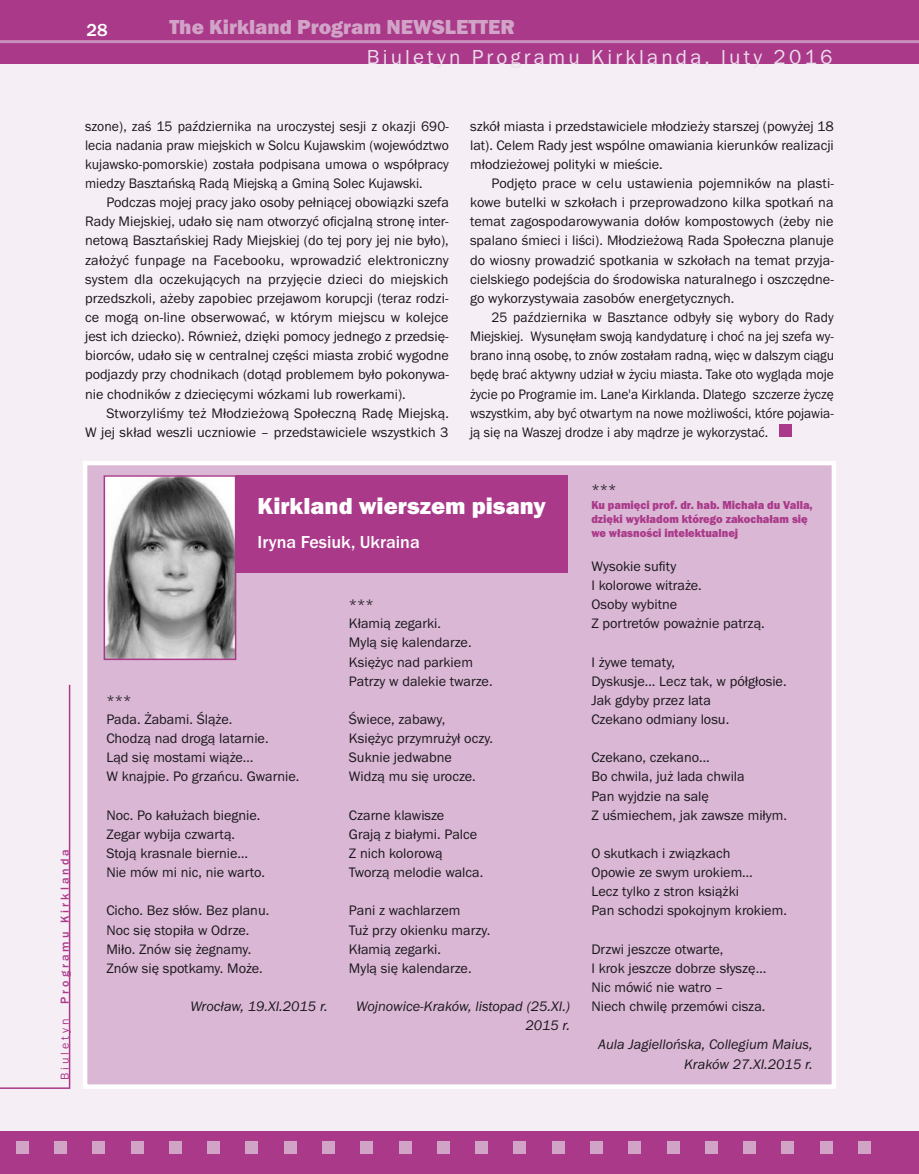
<style>
.page{position:relative;width:919px;height:1174px;background:#fff}
.page>*{position:absolute;margin:0;border:0;box-sizing:border-box;transform-origin:0 0}
.t1{font:24px "Franklin Got URWTCE Hea";color:#fff}
.t2{font:21px "Franklin Got URWTCE Boo";letter-spacing:.15em;color:#ecdceb}
.t3{font:21px "Franklin Got URWTCE Hea";color:#d1a3c7}
.t4{font:500 18px "Franklin Got URWTCE";color:#fff}
.t5{font:14.25px/19.2px "Franklin Got URWTCE Boo";color:#1a171c}
.t6{font:14.25px/19.2px "Franklin Got URWTCE Boo";color:#1a171c;text-align:justify;scale:.95 1}
.t7{font:14.25px/19.2px "Franklin Got URWTCE Boo";color:#1a171c;text-align:justify;scale:.96 1}
.t8{font:14.25px/19.2px "Franklin Got URWTCE Boo Ita";color:#1a171c;text-align:right}
.t9{font:12px/14.4px "Franklin Got URWTCE Hea";color:#aa398a;scale:.93 1}
.t10{font:500 12px "Franklin Got URWTCE";letter-spacing:.25em;color:#aa398a}
.s1{font-family:"Franklin Got URWTCE Boo";font-weight:400}
</style>
<div class="page">
<div style="left:0;top:0;width:918px;height:1174px;background:#f6eef5"></div>
<div style="left:0;top:0;width:918px;height:64px;background:#aa398a"></div>
<div style="left:0;top:1131px;width:918px;height:43px;background:#aa398a"></div>
<div style="left:16px;top:1141px;width:13px;height:13px;background:#d1a3c7"></div>
<div style="left:54px;top:1141px;width:13px;height:13px;background:#d1a3c7"></div>
<div style="left:92px;top:1141px;width:13px;height:13px;background:#d1a3c7"></div>
<div style="left:131px;top:1141px;width:12px;height:13px;background:#d1a3c7"></div>
<div style="left:169px;top:1141px;width:13px;height:13px;background:#d1a3c7"></div>
<div style="left:207px;top:1141px;width:13px;height:13px;background:#d1a3c7"></div>
<div style="left:245px;top:1141px;width:13px;height:13px;background:#d1a3c7"></div>
<div style="left:284px;top:1141px;width:12px;height:13px;background:#d1a3c7"></div>
<div style="left:322px;top:1141px;width:13px;height:13px;background:#d1a3c7"></div>
<div style="left:360px;top:1141px;width:13px;height:13px;background:#d1a3c7"></div>
<div style="left:398px;top:1141px;width:13px;height:13px;background:#d1a3c7"></div>
<div style="left:437px;top:1141px;width:12px;height:13px;background:#d1a3c7"></div>
<div style="left:475px;top:1141px;width:13px;height:13px;background:#d1a3c7"></div>
<div style="left:513px;top:1141px;width:13px;height:13px;background:#d1a3c7"></div>
<div style="left:552px;top:1141px;width:12px;height:13px;background:#d1a3c7"></div>
<div style="left:590px;top:1141px;width:13px;height:13px;background:#d1a3c7"></div>
<div style="left:628px;top:1141px;width:13px;height:13px;background:#d1a3c7"></div>
<div style="left:666px;top:1141px;width:13px;height:13px;background:#d1a3c7"></div>
<div style="left:705px;top:1141px;width:12px;height:13px;background:#d1a3c7"></div>
<div style="left:743px;top:1141px;width:13px;height:13px;background:#d1a3c7"></div>
<div style="left:781px;top:1141px;width:13px;height:13px;background:#d1a3c7"></div>
<div style="left:819px;top:1141px;width:13px;height:13px;background:#d1a3c7"></div>
<div style="left:858px;top:1141px;width:12px;height:13px;background:#d1a3c7"></div>
<hr style="left:69px;top:685px;width:1px;height:403px;background:#aa398a">
<hr style="left:0;top:1087px;width:69px;height:2px;background:#aa398a">
<hr style="left:0;top:40px;width:918px;height:3px;background:#c88fbb">
<div style="left:83px;top:461px;width:753px;height:628px;background:#dab7d4;border:4px solid #fff"></div>
<div style="left:778px;top:424px;width:13px;height:13px;background:#aa398a"></div>
<div style="left:210px;top:475px;width:358px;height:98px;background:#aa398a"></div>
<img style="left:107px;top:478px;width:126px;height:179px">
<div style="left:104px;top:475px;width:132px;height:185px;border:2px solid #aa398a"></div>
<p class="t4" style="left:87px;top:20px;width:23px">28</p>
<h2 class="t3" style="left:169px;top:15px;width:347px">The Kirkland Program NEWSLETTER</h2>
<h2 class="t2" style="left:367px;top:46px;width:467px">Biuletyn Programu Kirklanda, luty 2016</h2>
<p class="t7" style="left:85px;top:116px;width:380px">szone), zaś 15 października na uroczystej sesji z okazji 690- lecia nadania praw miejskich w Solcu Kujawskim (województwo kujawsko-pomorskie) została podpisana umowa o współpracy miedzy Basztańską Radą Miejską a Gminą Solec Kujawski.</p>
<p class="t5" style="left:85px;top:193px;width:365px;text-align:justify;text-indent:21px">Podczas mojej pracy jako osoby pełniącej obowiązki szefa Rady Miejskiej, udało się nam otworzyć oficjalną stronę inter&shy;netową Basztańskiej Rady Miejskiej (do tej pory jej nie było), założyć funpage na Facebooku, wprowadzić elektroniczny system dla oczekujących na przyjęcie dzieci do miejskich przedszkoli, ażeby zapobiec przejawom korupcji (teraz rodzi&shy;ce mogą on-line obserwować, w którym miejscu w kolejce jest ich dziecko). Również, dzięki pomocy jednego z przedsię&shy;biorców, udało się w centralnej części miasta zrobić wygodne podjazdy przy chodnikach (dotąd problemem było pokonywa&shy;nie chodników z dziecięcymi wózkami lub rowerkami).</p>
<p class="t5" style="left:85px;top:403px;width:365px;text-align:right">Stworzyliśmy też Młodzieżową Społeczną Radę Miejską.<br>W jej skład weszli uczniowie – przedstawiciele wszystkich 3</p>
<p class="t5" style="left:470px;top:116px;width:365px;text-align:justify">szkół miasta i przedstawiciele młodzieży starszej (powyżej 18 lat). Celem Rady jest wspólne omawiania kierunków realizacji młodzieżowej polityki w mieście.</p>
<p class="t5" style="left:470px;top:174px;width:365px;text-align:justify;text-indent:21px">Podjęto prace w celu ustawienia pojemników na plasti&shy;kowe butelki w szkołach i przeprowadzono kilka spotkań na temat zagospodarowywania dołów kompostowych (żeby nie spalano śmieci i liści). Młodzieżową Rada Społeczna planuje do wiosny prowadzić spotkania w szkołach na temat przyja&shy;cielskiego podejścia do środowiska naturalnego i oszczędne&shy;go wykorzystywaia zasobów energetycznych.</p>
<p class="t6" style="left:470px;top:308px;width:384px;text-indent:21px">25 października w Basztance odbyły się wybory do Rady Miejskiej. Wysunęłam swoją kandydaturę i choć na jej szefa wy&shy;brano inną osobę, to znów zostałam radną, więc w dalszym ciągu będę brać aktywny udział w życiu miasta. Take oto wygląda moje życie po Programie im. Lane'a Kirklanda. Dlatego szczerze życzę wszystkim, aby być otwartym na nowe możliwości, które pojawia&shy;ją się na Waszej drodze i aby mądrze je wykorzystać.</p>
<p class="t10" style="left:58px;top:1080px;width:232px;rotate:-90deg"><span class="s1">Biuletyn</span> Programu Kirklanda</p>
<h1 class="t1" style="left:257px;top:491px;width:290px">Kirkland wierszem pisany</h1>
<p class="t4" style="left:257px;top:532px;width:164px">Iryna Fesiuk, Ukraina</p>
<p class="t5" style="left:106px;top:690px;width:194px">***<br>Pada. Żabami. Śląże.<br>Chodzą nad drogą latarnie.<br>Ląd się mostami wiąże…<br>W knajpie. Po grzańcu. Gwarnie.</p>
<p class="t5" style="left:106px;top:805px;width:160px">Noc. Po kałużach biegnie.<br>Zegar wybija czwartą.<br>Stoją krasnale biernie…<br>Nie mów mi nic, nie warto.</p>
<p class="t5" style="left:106px;top:901px;width:164px">Cicho. Bez słów. Bez planu.<br>Noc się stopiła w Odrze.<br>Miło. Znów się żegnamy.<br>Znów się spotkamy. Może.</p>
<p class="t8" style="left:190px;top:997px;width:139px">Wrocław, 19.XI.2015 r.</p>
<p class="t5" style="left:349px;top:595px;width:145px">***<br>Kłamią zegarki.<br>Mylą się kalendarze.<br>Księżyc nad parkiem<br>Patrzy w dalekie twarze.</p>
<p class="t5" style="left:349px;top:710px;width:146px">Świece, zabawy,<br>Księżyc przymrużył oczy.<br>Suknie jedwabne<br>Widzą mu się urocze.</p>
<p class="t5" style="left:349px;top:805px;width:136px">Czarne klawisze<br>Grają z białymi. Palce<br>Z nich kolorową<br>Tworzą melodie walca.</p>
<p class="t5" style="left:349px;top:901px;width:143px">Pani z wachlarzem<br>Tuż przy okienku marzy.<br>Kłamią zegarki.<br>Mylą się kalendarze.</p>
<p class="t8" style="left:356px;top:997px;width:215px">Wojnowice-Kraków, listopad (25.XI.)<br>2015 r.</p>
<p class="t5" style="left:591px;top:480px;width:27px">***</p>
<p class="t9" style="left:591px;top:497px;width:239px">Ku pamięci prof. dr. hab. Michała du Valla, dzięki wykładom którego zakochałam się we własności intelektualnej</p>
<p class="t5" style="left:591px;top:556px;width:175px">Wysokie sufity<br>I kolorowe witraże.<br>Osoby wybitne<br>Z portretów poważnie patrzą.</p>
<p class="t5" style="left:591px;top:652px;width:197px">I żywe tematy,<br>Dyskusje… Lecz tak, w półgłosie.<br>Jak gdyby przez lata<br>Czekano odmiany losu.</p>
<p class="t5" style="left:591px;top:748px;width:197px">Czekano, czekano…<br>Bo chwila, już lada chwila<br>Pan wyjdzie na salę<br>Z uśmiechem, jak zawsze miłym.</p>
<p class="t5" style="left:591px;top:843px;width:197px">O skutkach i związkach<br>Opowie ze swym urokiem…<br>Lecz tylko z stron książki<br>Pan schodzi spokojnym krokiem.</p>
<p class="t5" style="left:591px;top:939px;width:176px">Drzwi jeszcze otwarte,<br>I krok jeszcze dobrze słyszę…<br>Nic mówić nie watro –<br>Niech chwilę przemówi cisza.</p>
<p class="t8" style="left:598px;top:1035px;width:216px">Aula Jagiellońska, Collegium Maius,<br>Kraków 27.XI.2015 r.</p>
</div>
